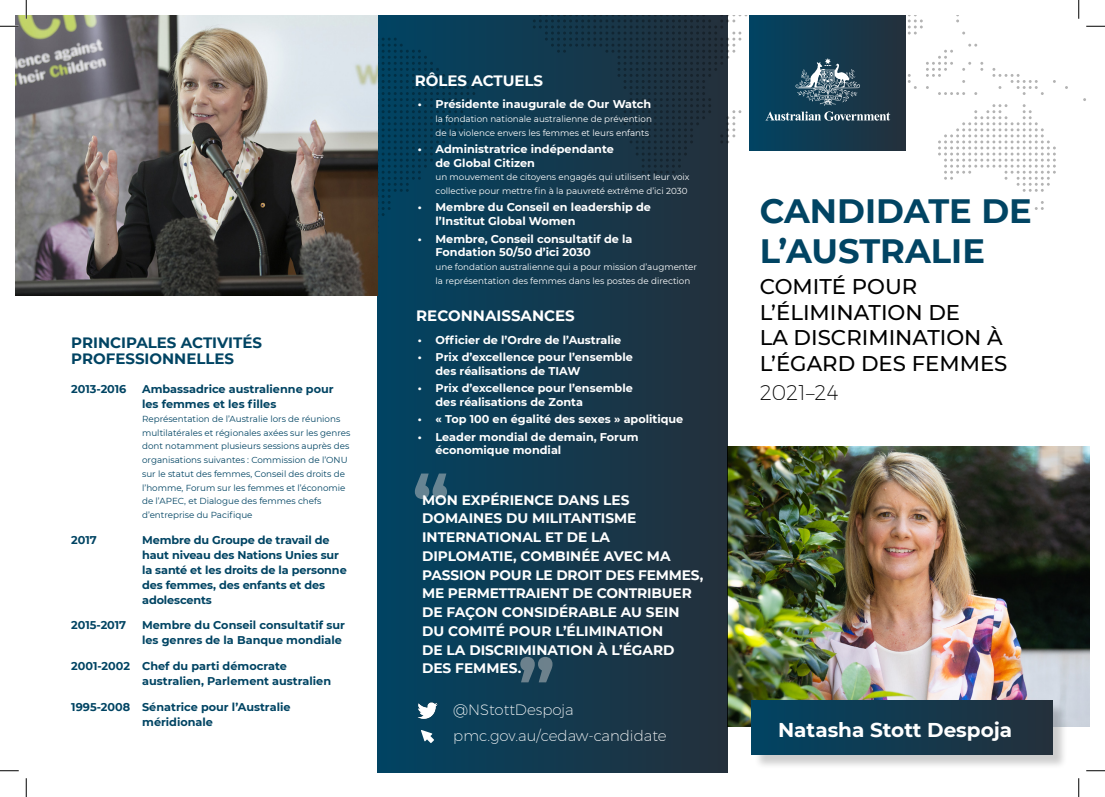
<style>
.page{position:relative;width:1105px;height:797px;background:#fff}
.page>*{position:absolute;margin:0;border:0;box-sizing:border-box;transform-origin:0 0}
.t1{font:700 75px "Montserrat";color:#c9c9c9}
.Paragraph_Style_1{font:700 33.75px/40.5px "Montserrat";color:#014463}
.Paragraph_Style_1-2{font:500 21.25px/25.5px "Montserrat";color:#000}
.Paragraph_Style_1-3{font:200 21.25px "Montserrat";color:#000}
.t2{font:700 20px "Montserrat";color:#fff}
.Paragraph_Style_1-4{font:200 15px "Montserrat";color:#fff}
.Feature{font:700 15px/16.2px "Montserrat";color:#014463}
.Feature-2{font:700 15px "Montserrat";color:#fff}
.Feature-3{font:700 13.75px/18.8px "Montserrat";color:#fff}
.t3{font:700 11.25px/13.8px "Montserrat";color:#fff}
.CV_Date{font:700 11.25px/15px "Montserrat";color:#014463}
.Sub_Experience_point{font:8.75px/13.8px "Montserrat";color:#014463}
.t4{font:8.75px/13.8px "Montserrat";color:#fff}
</style>
<div class="page">
<svg style="left:1035px;top:201px;width:9px;height:9px"></svg>
<svg style="left:938px;top:104px;width:118px;height:88px"></svg>
<svg style="left:992px;top:68px;width:52px;height:27px"></svg>
<svg style="left:905px;top:16px;width:78px;height:79px"></svg>
<svg style="left:728px;top:16px;width:19px;height:128px"></svg>
<img style="left:728px;top:447px;width:361px;height:279px">
<div style="left:749px;top:16px;width:156px;height:134px;background:linear-gradient(to right,#004463,#24303c)"></div>
<div style="left:753px;top:702px;width:315px;height:67px;background:#000;opacity:.2"></div>
<div style="left:751px;top:700px;width:301px;height:54px;background:linear-gradient(to right,#004463,#24303b)"></div>
<div style="left:377px;top:16px;width:351px;height:756px;background:linear-gradient(to right,#014362,#24303b)"></div>
<svg style="left:765px;top:111px;width:125px;height:10px"></svg>
<svg style="left:795px;top:58px;width:65px;height:47px;background:#486677"></svg>
<img style="left:16px;top:16px;width:361px;height:280px">
<img style="left:412px;top:698px;width:31px;height:24px">
<svg style="left:421px;top:730px;width:13px;height:13px"></svg>
<svg style="left:0;top:25px;width:19px;height:2px"></svg>
<svg style="left:1086px;top:25px;width:19px;height:2px"></svg>
<svg style="left:0;top:770px;width:19px;height:1px"></svg>
<svg style="left:1086px;top:770px;width:19px;height:1px"></svg>
<svg style="left:25px;top:0;width:2px;height:19px"></svg>
<svg style="left:25px;top:778px;width:2px;height:19px"></svg>
<svg style="left:1078px;top:0;width:1px;height:19px"></svg>
<svg style="left:1078px;top:778px;width:1px;height:19px"></svg>
<p class="Feature" style="left:71px;top:333px;width:192px">PRINCIPALES ACTIVITÉS<br>PROFESSIONNELLES</p>
<p class="CV_Date" style="left:71px;top:381px;width:57px">2013-2016</p>
<p class="CV_Date" style="left:142px;top:381px;width:193px">Ambassadrice australienne pour les femmes et les filles</p>
<p class="Sub_Experience_point" style="left:142px;top:411px;width:210px">Représentation de l’Australie lors de réunions multilatérales et régionales axées sur les genres dont notamment plusieurs sessions auprès des organisations suivantes : Commission de l’ONU sur le statut des femmes, Conseil des droits de l’homme, Forum sur les femmes et l’économie de l’APEC, et Dialogue des femmes chefs d’entreprise du Pacifique</p>
<p class="CV_Date" style="left:71px;top:531px;width:27px">2017</p>
<p class="CV_Date" style="left:142px;top:531px;width:206px">Membre du Groupe de travail de haut niveau des Nations Unies sur la santé et les droits de la personne des femmes, des enfants et des adolescents</p>
<p class="CV_Date" style="left:71px;top:617px;width:57px">2015-2017</p>
<p class="CV_Date" style="left:142px;top:617px;width:204px">Membre du Conseil consultatif sur les genres de la Banque mondiale</p>
<p class="CV_Date" style="left:142px;top:658px;width:191px;text-indent:-71px">2001-2002 Chef du parti démocrate australien, Parlement australien</p>
<p class="CV_Date" style="left:71px;top:698px;width:221px;text-align:center">1995-2008 Sénatrice pour l’Australie méridionale</p>
<p class="Feature-2" style="left:415px;top:70px;width:130px">RÔLES ACTUELS</p>
<p class="t3" style="left:418px;top:97px;width:235px">• Présidente inaugurale de Our Watch</p>
<p class="t4" style="left:435px;top:111px;width:218px">la fondation nationale australienne de prévention de la violence envers les femmes et leurs enfants</p>
<p class="t3" style="left:435px;top:141px;width:180px;text-indent:-18px">• Administratrice indépendante de Global Citizen</p>
<p class="t4" style="left:435px;top:170px;width:255px">un mouvement de citoyens engagés qui utilisent leur voix collective pour mettre fin à la pauvreté extrême d’ici 2030</p>
<p class="t3" style="left:435px;top:200px;width:217px;text-indent:-18px">• Membre du Conseil en leadership de l’Institut Global Women</p>
<p class="t3" style="left:435px;top:231px;width:198px;text-indent:-18px">• Membre, Conseil consultatif de la<br>Fondation 50/50 d’ici 2030</p>
<p class="t4" style="left:435px;top:260px;width:263px">une fondation australienne qui a pour mission d’augmenter la représentation des femmes dans les postes de direction</p>
<p class="Feature-2" style="left:416px;top:305px;width:160px">RECONNAISSANCES</p>
<p class="t3" style="left:418px;top:332px;width:205px">• Officier de l’Ordre de l’Australie</p>
<p class="t3" style="left:435px;top:350px;width:199px;text-indent:-18px">• Prix d’excellence pour l’ensemble des réalisations de TIAW</p>
<p class="t3" style="left:435px;top:381px;width:199px;text-indent:-18px">• Prix d’excellence pour l’ensemble des réalisations de Zonta</p>
<p class="t3" style="left:418px;top:412px;width:267px">• « Top 100 en égalité des sexes » apolitique</p>
<p class="t3" style="left:435px;top:429px;width:205px;text-indent:-18px">• Leader mondial de demain, Forum économique mondial</p>
<h1 class="t1" style="left:412px;top:448px;width:39px">“</h1>
<p class="Feature-3" style="left:422px;top:489px;width:283px">MON EXPÉRIENCE DANS LES<br>DOMAINES DU MILITANTISME<br>INTERNATIONAL ET DE LA<br>DIPLOMATIE, COMBINÉE AVEC MA<br>PASSION POUR LE DROIT DES FEMMES,<br>ME PERMETTRAIENT DE CONTRIBUER<br>DE FAÇON CONSIDÉRABLE AU SEIN<br>DU COMITÉ POUR L’ÉLIMINATION<br>DE LA DISCRIMINATION À L’ÉGARD<br>DES FEMMES.</p>
<h1 class="t1" style="left:555px;top:707px;width:39px;rotate:-180deg">“</h1>
<p class="Paragraph_Style_1-4" style="left:453px;top:701px;width:122px">@NStottDespoja</p>
<p class="Paragraph_Style_1-4" style="left:453px;top:726px;width:215px">pmc.gov.au/cedaw-candidate</p>
<p class="Paragraph_Style_1" style="left:760px;top:189px;width:274px">CANDIDATE DE<br>L’AUSTRALIE</p>
<p class="Paragraph_Style_1-2" style="left:760px;top:273px;width:249px">COMITÉ POUR<br>L’ÉLIMINATION DE<br>LA DISCRIMINATION À<br>L’ÉGARD DES FEMMES</p>
<p class="Paragraph_Style_1-3" style="left:760px;top:379px;width:80px">2021–24</p>
<p class="t2" style="left:778px;top:715px;width:236px">Natasha Stott Despoja</p>
</div>
